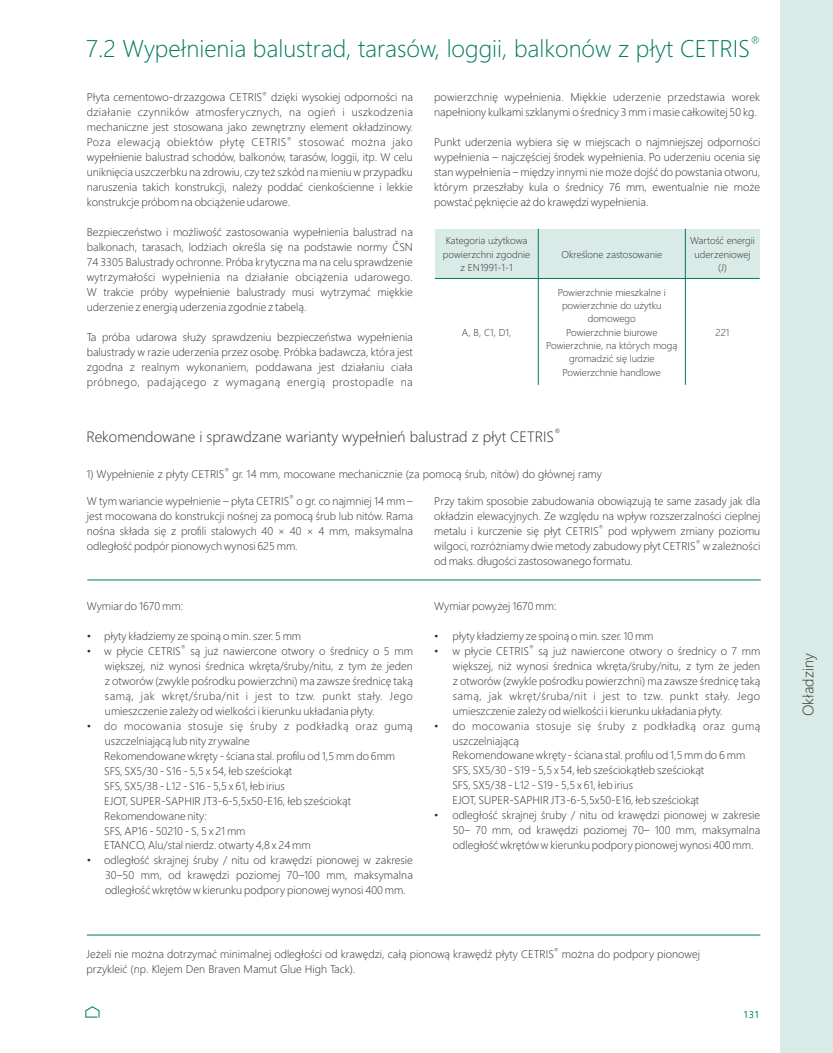
<style>
.page{position:relative;width:833px;height:1053px;background:#fff}
.page>*{position:absolute;margin:0;border:0;box-sizing:border-box;transform-origin:0 0}
.t1{font:300 24.12px "Segoe UI";color:#007a5e}
.t2{font:300 15px "Segoe UI";color:#2b2a29}
.t3{font:300 12px "Segoe UI";color:#007a5e}
.t4{font:300 11.25px/15px "Segoe UI";color:#2b2a29;text-align:justify}
.t5{font:300 11.25px/15px "Segoe UI";letter-spacing:.035em;color:#2b2a29}
.t6{font:300 10px/13.2px "Segoe UI";color:#2b2a29;text-align:center}
.t7{font:10px "Segoe UI";color:#007a5e}
.t8{font:300 7.5px "Segoe UI";color:#2b2a29}
.t9{font:300 5.62px "Segoe UI";color:#2b2a29}
</style>
<div class="page">
<svg style="left:85px;top:1006px;width:14px;height:11px"></svg>
<div style="left:779px;top:0;width:54px;height:1052px;background:#d9ebe7"></div>
<div style="left:435px;top:229px;width:103px;height:49px;background:#d9ebe7"></div>
<div style="left:538px;top:229px;width:147px;height:49px;background:#d9ebe7"></div>
<div style="left:685px;top:229px;width:74px;height:49px;background:#d9ebe7"></div>
<hr style="left:538px;top:229px;width:1px;height:156px;background:#007a5e">
<hr style="left:685px;top:229px;width:1px;height:156px;background:#007a5e">
<hr style="left:435px;top:278px;width:324px;height:1px;background:#007a5e">
<hr style="left:87px;top:579px;width:674px;height:1px;background:#007a5e">
<hr style="left:87px;top:934px;width:673px;height:1px;background:#007a5e">
<p class="t3" style="left:750px;top:36px;width:12px">®</p>
<h1 class="t1" style="left:86px;top:39px;width:666px">7.2 Wypełnienia balustrad, tarasów, loggii, balkonów z płyt CETRIS</h1>
<p class="t9" style="left:262px;top:91px;width:6px">®</p>
<p class="t4" style="left:87px;top:91px;width:327px">Płyta cementowo-drzazgowa CETRIS dzięki wysokiej odporności na działanie czynników atmosferycznych, na ogień i uszkodzenia mechaniczne jest stosowana jako zewnętrzny element okładzinowy.</p>
<p class="t9" style="left:287px;top:136px;width:6px">®</p>
<p class="t4" style="left:87px;top:136px;width:327px">Poza elewacją obiektów płytę CETRIS stosować można jako wypełnienie balustrad schodów, balkonów, tarasów, loggii, itp. W celu uniknięcia uszczerbku na zdrowiu, czy też szkód na mieniu w przypadku naruszenia takich konstrukcji, należy poddać cienkościenne i lekkie konstrukcje próbom na obciążenie udarowe.</p>
<p class="t4" style="left:87px;top:225px;width:327px">Bezpieczeństwo i możliwość zastosowania wypełnienia balustrad na balkonach, tarasach, lodżiach określa się na podstawie normy ČSN 74 3305 Balustrady ochronne. Próba krytyczna ma na celu sprawdzenie wytrzymałości wypełnienia na działanie obciążenia udarowego.<br>W trakcie próby wypełnienie balustrady musi wytrzymać miękkie uderzenie z energią uderzenia zgodnie z tabelą.</p>
<p class="t4" style="left:87px;top:330px;width:327px">Ta próba udarowa służy sprawdzeniu bezpieczeństwa wypełnienia balustrady w razie uderzenia przez osobę. Próbka badawcza, która jest zgodna z realnym wykonaniem, poddawana jest działaniu ciała próbnego, padającego z wymaganą energią prostopadle na</p>
<p class="t4" style="left:434px;top:91px;width:327px">powierzchnię wypełnienia. Miękkie uderzenie przedstawia worek napełniony kulkami szklanymi o średnicy 3 mm i masie całkowitej 50 kg.</p>
<p class="t4" style="left:434px;top:136px;width:328px">Punkt uderzenia wybiera się w miejscach o najmniejszej odporności wypełnienia – najczęściej środek wypełnienia. Po uderzeniu ocenia się stan wypełnienia – między innymi nie może dojść do powstania otworu, którym przeszłaby kula o średnicy 76 mm, ewentualnie nie może powstać pęknięcie aż do krawędzi wypełnienia.</p>
<p class="t6" style="left:443px;top:235px;width:89px">Kategoria użytkowa powierzchni zgodnie z EN1991-1-1</p>
<p class="t6" style="left:462px;top:326px;width:51px">A, B, C1, D1,</p>
<p class="t6" style="left:561px;top:248px;width:102px">Określone zastosowanie</p>
<p class="t6" style="left:546px;top:286px;width:133px">Powierzchnie mieszkalne i powierzchnie do użytku domowego<br>Powierzchnie biurowe<br>Powierzchnie, na których mogą gromadzić się ludzie<br>Powierzchnie handlowe</p>
<p class="t6" style="left:690px;top:235px;width:66px">Wartość energii uderzeniowej (J)</p>
<p class="t6" style="left:715px;top:326px;width:15px">221</p>
<p class="t8" style="left:554px;top:428px;width:8px">®</p>
<h2 class="t2" style="left:86px;top:430px;width:469px">Rekomendowane i sprawdzane warianty wypełnień balustrad z płyt CETRIS</h2>
<p class="t9" style="left:224px;top:468px;width:6px">®</p>
<p class="t4" style="left:86px;top:467px;width:517px">1) Wypełnienie z płyty CETRIS gr. 14 mm, mocowane mechanicznie (za pomocą śrub, nitów) do głównej ramy</p>
<p class="t9" style="left:289px;top:495px;width:6px">®</p>
<p class="t4" style="left:87px;top:494px;width:327px">W tym wariancie wypełnienie – płyta CETRIS o gr. co najmniej 14 mm – jest mocowana do konstrukcji nośnej za pomocą śrub lub nitów. Rama nośna składa się z profili stalowych 40 × 40 × 4 mm, maksymalna odległość podpór pionowych wynosi 625 mm.</p>
<p class="t4" style="left:87px;top:599px;width:98px">Wymiar do 1670 mm:</p>
<p class="t4" style="left:87px;top:629px;width:216px">• płyty kładziemy ze spoiną o min. szer. 5 mm</p>
<p class="t9" style="left:181px;top:645px;width:6px">®</p>
<p class="t4" style="left:105px;top:644px;width:309px;text-indent:-18px">• w płycie CETRIS są już nawiercone otwory o średnicy o 5 mm większej, niż wynosi średnica wkręta/śruby/nitu, z tym że jeden z otworów (zwykle pośrodku powierzchni) ma zawsze średnicę taką samą, jak wkręt/śruba/nit i jest to tzw. punkt stały. Jego umieszczenie zależy od wielkości i kierunku układania płyty.</p>
<p class="t5" style="left:105px;top:719px;width:309px;text-indent:-18px">• do mocowania stosuje się śruby z podkładką oraz gumą uszczelniającą lub nity zrywalne</p>
<p class="t4" style="left:104px;top:749px;width:292px">Rekomendowane wkręty - ściana stal. profilu od 1,5 mm do 6mm</p>
<p class="t4" style="left:104px;top:779px;width:182px">SFS, SX5/38 - L12 - S16 - 5,5 x 61, łeb irius</p>
<p class="t4" style="left:104px;top:764px;width:190px">SFS, SX5/30 - S16 - 5,5 x 54, łeb sześciokąt</p>
<p class="t4" style="left:104px;top:794px;width:248px">EJOT, SUPER-SAPHIR JT3-6-5,5x50-E16, łeb sześciokąt</p>
<p class="t4" style="left:104px;top:809px;width:104px">Rekomendowane nity:</p>
<p class="t4" style="left:104px;top:824px;width:208px">SFS, AP16 - 50210 - S, 5 x 21 mm<br>ETANCO, Alu/stal nierdz. otwarty 4,8 x 24 mm</p>
<p class="t4" style="left:105px;top:854px;width:309px;text-indent:-18px">• odległość skrajnej śruby / nitu od krawędzi pionowej w zakresie 30–50 mm, od krawędzi poziomej 70–100 mm, maksymalna odległość wkrętów w kierunku podpory pionowej wynosi 400 mm.</p>
<p class="t4" style="left:434px;top:494px;width:327px">Przy takim sposobie zabudowania obowiązują te same zasady jak dla okładzin elewacyjnych. Ze względu na wpływ rozszerzalności cieplnej</p>
<p class="t9" style="left:598px;top:525px;width:6px">®</p>
<p class="t4" style="left:434px;top:524px;width:327px">metalu i kurczenie się płyt CETRIS pod wpływem zmiany poziomu</p>
<p class="t9" style="left:695px;top:540px;width:6px">®</p>
<p class="t4" style="left:434px;top:539px;width:327px">wilgoci, rozróżniamy dwie metody zabudowy płyt CETRIS w zależności od maks. długości zastosowanego formatu.</p>
<p class="t4" style="left:434px;top:599px;width:124px">Wymiar powyżej 1670 mm:</p>
<p class="t9" style="left:529px;top:645px;width:6px">®</p>
<p class="t4" style="left:453px;top:644px;width:309px;text-indent:-19px">• w płycie CETRIS są już nawiercone otwory o średnicy o 7 mm większej, niż wynosi średnica wkręta/śruby/nitu, z tym że jeden z otworów (zwykle pośrodku powierzchni) ma zawsze średnicę taką samą, jak wkręt/śruba/nit i jest to tzw. punkt stały. Jego umieszczenie zależy od wielkości i kierunku układania płyty.</p>
<p class="t5" style="left:453px;top:719px;width:309px;text-indent:-19px">• do mocowania stosuje się śruby z podkładką oraz gumą uszczelniającą</p>
<p class="t4" style="left:452px;top:779px;width:248px">SFS, SX5/38 - L12 - S19 - 5,5 x 61, łeb irius<br>EJOT, SUPER-SAPHIR JT3-6-5,5x50-E16, łeb sześciokąt</p>
<p class="t4" style="left:453px;top:808px;width:309px;text-indent:-19px">• odległość skrajnej śruby / nitu od krawędzi pionowej w zakresie 50– 70 mm, od krawędzi poziomej 70– 100 mm, maksymalna odległość wkrętów w kierunku podpory pionowej wynosi 400 mm.</p>
<p class="t4" style="left:434px;top:629px;width:221px">• płyty kładziemy ze spoiną o min. szer. 10 mm</p>
<p class="t4" style="left:452px;top:749px;width:294px">Rekomendowane wkręty - ściana stal. profilu od 1,5 mm do 6 mm</p>
<p class="t4" style="left:452px;top:764px;width:253px">SFS, SX5/30 - S19 - 5,5 x 54, łeb sześciokątłeb sześciokąt</p>
<p class="t9" style="left:554px;top:948px;width:6px">®</p>
<p class="t4" style="left:87px;top:947px;width:615px">Jeżeli nie można dotrzymać minimalnej odległości od krawędzi, całą pionową krawędź płyty CETRIS można do podpory pionowej przykleić (np. Klejem Den Braven Mamut Glue High Tack).</p>
<p class="t7" style="left:743px;top:1010px;width:18px">131</p>
<h2 class="t2" style="left:802px;top:716px;width:64px;rotate:-90deg">Okładziny</h2>
</div>
